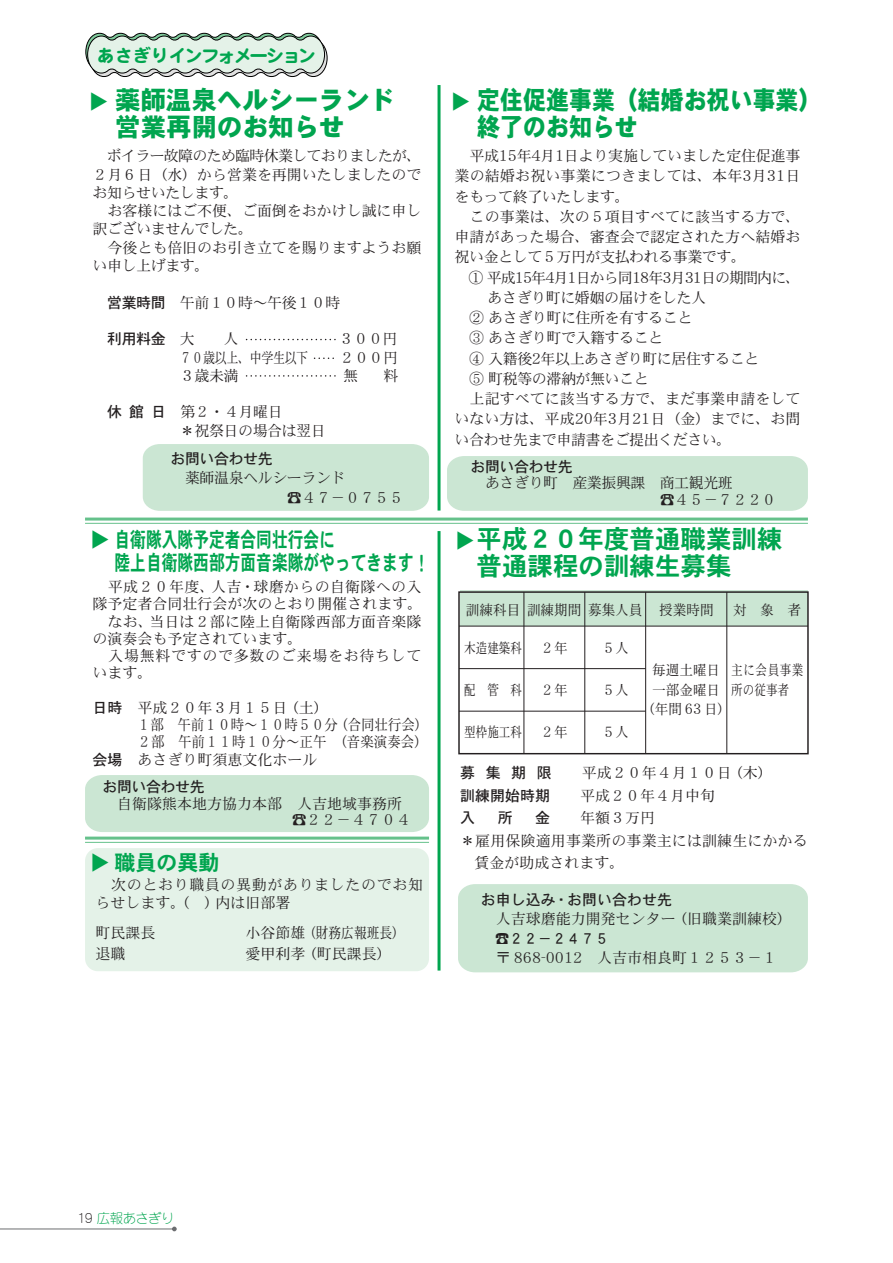
<style>
.page{position:relative;width:893px;height:1263px;background:#fff}
.page>*{position:absolute;margin:0;border:0;box-sizing:border-box;transform-origin:0 0}
.t1{font:25.5px/27px "DFPHS Gothic CID W7";color:#00a54f}
.t2{font:25.5px/27px "DFPHS Gothic CID W9";color:#00a54f;scale:.9 1}
.t3{font:25.5px/27px "DFPHS Gothic CID W9";color:#00a54f}
.t4{font:21px/22.5px "DFPHS Gothic CID W7";color:#00a54f;scale:.75 1}
.t5{font:21px "DFPHS Gothic CID W5";color:#00a54f}
.t6{font:21px "DFPHS Gothic CID W7";color:#00a54f}
.t7{font:600 18px "DFP Maru Gothic CID";letter-spacing:-.1em;color:#00a54f}
.t8{font:15px/19.5px "DFPHS Mincho CID W3";color:#231f20}
.t9{font:15px/18.3px "DFPHS Mincho CID W3";letter-spacing:-.03em;color:#231f20}
.t10{font:15px "DFPHS Mincho CID W3";color:#231f20;scale:.9 1}
.t11{font:15px "DFPHS Gothic CID W5";letter-spacing:-.03em;color:#231f20}
.t12{font:15px/18px "DFPHS Mincho CID W3";letter-spacing:.04em;color:#231f20}
.t13{font:15px "DFPHS Mincho CID W3";letter-spacing:-.06em;color:#231f20}
.t14{font:15px "DFPHS Mincho CID W3";letter-spacing:-.05em;color:#231f20}
.t15{font:15px "DFPHS Mincho CID W3";letter-spacing:.02em;color:#231f20}
.t16{font:15px "DFPHS Mincho CID W3";letter-spacing:.045em;color:#231f20}
.t17{font:15px "DFPHS Mincho CID W3";letter-spacing:-.03em;color:#231f20;scale:.8 1}
.t18{font:14.25px/19.5px "DFPHS Mincho CID W3";color:#231f20;text-align:center;scale:.95 1}
.t19{font:14.25px "DFPHS Mincho CID W3";color:#231f20;scale:.81 1}
.t20{font:14.25px/19.5px "DFPHS Mincho CID W3";letter-spacing:.05em;color:#231f20;scale:.81 1}
.t21{font:300 13.5px "DFPSM Gothic CID";letter-spacing:-.05em;color:#00a54f}
.s1{font-family:"DFPHS Gothic CID W5"}
.s2{font-family:"DFPHS Mincho CID W3"}
.s3{font-family:"MS Mincho"}
.s4{font-family:"Heisei Kaku Gothic W5"}
.s5{color:#231f20}
</style>
<div class="page">
<hr style="left:0;top:1228px;width:174px;height:1px;background:#6c6d70">
<svg style="left:172px;top:1226px;width:5px;height:5px"></svg>
<div style="left:461px;top:591px;width:347px;height:35px;background:#cbe6d3"></div>
<svg style="left:85px;top:32px;width:243px;height:45px;background:#cbd8cf"></svg>
<hr style="left:437px;top:531px;width:3px;height:439px;background:#00a54f">
<hr style="left:437px;top:85px;width:3px;height:425px;background:#00a54f">
<hr style="left:85px;top:837px;width:344px;height:3px;background:#65c18b">
<hr style="left:85px;top:842px;width:344px;height:1px;background:#65c18b">
<hr style="left:85px;top:518px;width:723px;height:3px;background:#65c18b">
<hr style="left:85px;top:523px;width:723px;height:1px;background:#65c18b">
<div style="left:458px;top:884px;width:350px;height:88px;background:#cbe6d3"></div>
<div style="left:143px;top:444px;width:286px;height:67px;background:#cbe6d3"></div>
<div style="left:458px;top:591px;width:351px;height:163px;border:1px solid #231f20"></div>
<hr style="left:727px;top:592px;width:1px;height:162px;background:#231f20">
<hr style="left:645px;top:592px;width:1px;height:162px;background:#231f20">
<hr style="left:584px;top:592px;width:1px;height:162px;background:#231f20">
<hr style="left:524px;top:592px;width:1px;height:162px;background:#231f20">
<hr style="left:459px;top:626px;width:349px;height:1px;background:#231f20">
<hr style="left:459px;top:668px;width:187px;height:1px;background:#231f20">
<hr style="left:459px;top:711px;width:187px;height:1px;background:#231f20">
<div style="left:85px;top:848px;width:344px;height:123px;background:#e4f2e8;border-radius:13px"></div>
<div style="left:85px;top:775px;width:344px;height:57px;background:#cbe6d3"></div>
<div style="left:447px;top:456px;width:361px;height:55px;background:#cbe6d3"></div>
<svg style="left:247px;top:339px;width:89px;height:1px"></svg>
<svg style="left:314px;top:357px;width:20px;height:2px"></svg>
<svg style="left:247px;top:375px;width:89px;height:2px"></svg>
<p class="t7" style="left:97px;top:45px;width:221px">あさぎりインフォメーション</p>
<p class="t3" style="left:115px;top:86px;width:282px">薬師温泉ヘルシーランド営業再開のお知らせ</p>
<p class="t5" style="left:88px;top:111px;width:22px;rotate:-90deg">▼</p>
<p class="t14" style="left:107px;top:148px;width:316px">ボイラー故障のため臨時休業しておりましたが、</p>
<p class="t8" style="left:93px;top:164px;width:330px">２月６日（水）から営業を再開いたしましたので</p>
<p class="t9" style="left:93px;top:183px;width:147px">お知らせいたします。</p>
<p class="t8" style="left:108px;top:201px;width:315px">お客様にはご不便、ご面倒をおかけし誠に申し</p>
<p class="t9" style="left:93px;top:220px;width:162px">訳ございませんでした。</p>
<p class="t8" style="left:108px;top:237px;width:315px">今後とも倍旧のお引き立てを賜りますようお願</p>
<p class="t9" style="left:93px;top:256px;width:118px">い申し上げます。</p>
<p class="t9" style="left:107px;top:293px;width:235px"><span class="s1">営業時間</span> 午前１０時～午後１０時</p>
<p class="t11" style="left:107px;top:331px;width:89px">利用料金 <span class="s2">大</span></p>
<p class="t8" style="left:224px;top:329px;width:16px">人</p>
<p class="t8" style="left:339px;top:329px;width:60px">３００円</p>
<p class="t17" style="left:180px;top:349px;width:162px">７０歳以上、中学生以下</p>
<p class="t8" style="left:339px;top:347px;width:60px">２００円</p>
<p class="t8" style="left:180px;top:365px;width:60px">３歳未満</p>
<p class="t8" style="left:343px;top:365px;width:16px">無</p>
<p class="t8" style="left:384px;top:365px;width:16px">料</p>
<p class="t9" style="left:180px;top:403px;width:147px;text-indent:-73px"><span class="s1">休館日</span> 第２・４月曜日<br>＊祝祭日の場合は翌日</p>
<p class="t11" style="left:171px;top:450px;width:104px">お問い合わせ先</p>
<p class="t9" style="left:185px;top:468px;width:162px">薬師温泉ヘルシーランド</p>
<p class="t8" style="left:287px;top:487px;width:118px"><span class="s3">☎</span>４７－０７５５</p>
<p class="t5" style="left:89px;top:550px;width:22px;rotate:-90deg">▼</p>
<p class="t4" style="left:114px;top:528px;width:421px">自衛隊入隊予定者合同壮行会に<br>陸上自衛隊西部方面音楽隊がやってきます！</p>
<p class="t15" style="left:108px;top:578px;width:315px">平成２０年度、人吉・球磨からの自衛隊への入</p>
<p class="t8" style="left:93px;top:594px;width:332px">隊予定者合同壮行会が次のとおり開催されます。</p>
<p class="t8" style="left:108px;top:611px;width:315px">なお、当日は２部に陸上自衛隊西部方面音楽隊</p>
<p class="t8" style="left:93px;top:628px;width:211px">の演奏会も予定されています。</p>
<p class="t16" style="left:108px;top:647px;width:315px">入場無料ですので多数のご来場をお待ちして</p>
<p class="t8" style="left:93px;top:663px;width:62px">います。</p>
<p class="t8" style="left:93px;top:697px;width:238px"><span class="s1">日時</span> 平成２０年３月１５日（土）</p>
<p class="t10" style="left:137px;top:716px;width:325px">１部 午前１０時～１０時５０分（合同壮行会）</p>
<p class="t10" style="left:138px;top:734px;width:324px">２部 午前１１時１０分～正午（音楽演奏会）</p>
<p class="t8" style="left:93px;top:749px;width:226px"><span class="s1">会場</span> あさぎり町須恵文化ホール</p>
<p class="t11" style="left:103px;top:779px;width:104px">お問い合わせ先</p>
<p class="t8" style="left:117px;top:793px;width:286px">自衛隊熊本地方協力本部 人吉地域事務所</p>
<p class="t8" style="left:292px;top:810px;width:121px"><span class="s3">☎</span>２２－４７０４</p>
<p class="t5" style="left:89px;top:873px;width:22px;rotate:-90deg">▼</p>
<p class="t6" style="left:114px;top:851px;width:106px">職員の異動</p>
<p class="t12" style="left:96px;top:876px;width:329px;text-indent:16px">次のとおり職員の異動がありましたのでお知らせします。（ ）内は旧部署</p>
<p class="t8" style="left:96px;top:923px;width:61px">町民課長</p>
<p class="t8" style="left:246px;top:923px;width:161px">小谷節雄（財務広報班長）</p>
<p class="t8" style="left:96px;top:944px;width:31px">退職</p>
<p class="t8" style="left:246px;top:944px;width:148px">愛甲利孝（町民課長）</p>
<p class="t5" style="left:450px;top:111px;width:22px;rotate:-90deg">▼</p>
<p class="t2" style="left:477px;top:86px;width:384px">定住促進事業（結婚お祝い事業）終了のお知らせ</p>
<p class="t8" style="left:469px;top:146px;width:333px">平成15年4月1日より実施していました定住促進事</p>
<p class="t8" style="left:455px;top:166px;width:347px">業の結婚お祝い事業につきましては、本年3月31日</p>
<p class="t9" style="left:455px;top:187px;width:177px">をもって終了いたします。</p>
<p class="t8" style="left:470px;top:207px;width:332px">この事業は、次の５項目すべてに該当する方で、</p>
<p class="t8" style="left:455px;top:227px;width:347px">申請があった場合、審査会で認定された方へ結婚お</p>
<p class="t9" style="left:455px;top:248px;width:293px">祝い金として５万円が支払われる事業です。</p>
<p class="t13" style="left:468px;top:269px;width:333px"><span class="s3">①</span> 平成15年4月1日から同18年3月31日の期間内に、</p>
<p class="t9" style="left:488px;top:288px;width:220px">あさぎり町に婚姻の届けをした人</p>
<p class="t9" style="left:469px;top:308px;width:225px"><span class="s3">②</span> あさぎり町に住所を有すること</p>
<p class="t9" style="left:469px;top:329px;width:196px"><span class="s3">③</span> あさぎり町で入籍すること</p>
<p class="t9" style="left:469px;top:349px;width:292px"><span class="s3">④</span> 入籍後2年以上あさぎり町に居住すること</p>
<p class="t9" style="left:469px;top:369px;width:181px"><span class="s3">⑤</span> 町税等の滞納が無いこと</p>
<p class="t8" style="left:470px;top:389px;width:332px">上記すべてに該当する方で、まだ事業申請をして</p>
<p class="t8" style="left:455px;top:409px;width:347px">いない方は、平成20年3月21日（金）までに、お問</p>
<p class="t9" style="left:455px;top:430px;width:278px">い合わせ先まで申請書をご提出ください。</p>
<p class="t11" style="left:471px;top:458px;width:104px">お問い合わせ先</p>
<p class="t9" style="left:485px;top:474px;width:249px">あさぎり町 産業振興課 商工観光班</p>
<p class="t8" style="left:660px;top:490px;width:118px"><span class="s3">☎</span>４５－７２２０</p>
<p class="t5" style="left:454px;top:551px;width:22px;rotate:-90deg">▼</p>
<p class="t1" style="left:476px;top:525px;width:307px">平成２０年度普通職業訓練普通課程の訓練生募集</p>
<p class="t18" style="left:527px;top:600px;width:59px">訓練期間</p>
<p class="t18" style="left:541px;top:638px;width:30px">２年</p>
<p class="t18" style="left:541px;top:680px;width:30px">２年</p>
<p class="t18" style="left:541px;top:722px;width:30px">２年</p>
<p class="t18" style="left:466px;top:600px;width:59px">訓練科目</p>
<p class="t19" style="left:464px;top:640px;width:73px">木造建築科</p>
<p class="t19" style="left:464px;top:682px;width:73px">配管科</p>
<p class="t19" style="left:464px;top:724px;width:73px">型枠施工科</p>
<p class="t18" style="left:588px;top:600px;width:134px">募集人員 授業時間</p>
<p class="t18" style="left:733px;top:600px;width:73px">対象者</p>
<p class="t18" style="left:602px;top:638px;width:30px">５人</p>
<p class="t18" style="left:602px;top:680px;width:30px">５人</p>
<p class="t18" style="left:602px;top:722px;width:30px">５人</p>
<p class="t18" style="left:641px;top:660px;width:96px">毎週土曜日<br>一部金曜日<br>（年間 63 日）</p>
<p class="t20" style="left:731px;top:660px;width:91px">主に会員事業所の従事者</p>
<p class="t11" style="left:460px;top:765px;width:93px">募集期限</p>
<p class="t8" style="left:582px;top:763px;width:193px">平成２０年４月１０日（木）</p>
<p class="t11" style="left:460px;top:787px;width:91px">訓練開始時期</p>
<p class="t8" style="left:580px;top:786px;width:136px">平成２０年４月中旬</p>
<p class="t11" style="left:460px;top:810px;width:16px">入</p>
<p class="t11" style="left:498px;top:810px;width:16px">所</p>
<p class="t11" style="left:535px;top:810px;width:16px">金</p>
<p class="t8" style="left:580px;top:808px;width:76px">年額３万円</p>
<p class="t8" style="left:460px;top:831px;width:349px">＊雇用保険適用事業所の事業主には訓練生にかかる</p>
<p class="t8" style="left:474px;top:853px;width:151px">賃金が助成されます。</p>
<p class="t8" style="left:495px;top:889px;width:298px;text-indent:-14px"><span class="s1">お申し込み・お問い合わせ先<br></span>人吉球磨能力開発センター（旧職業訓練校）<span class="s4">☎</span><span class="s1">２２－２４７５<br></span>〒 868-0012 人吉市相良町１２５３－１</p>
<p class="t21" style="left:77px;top:1210px;width:99px"><span class="s5">19</span> 広報あさぎり</p>
</div>
